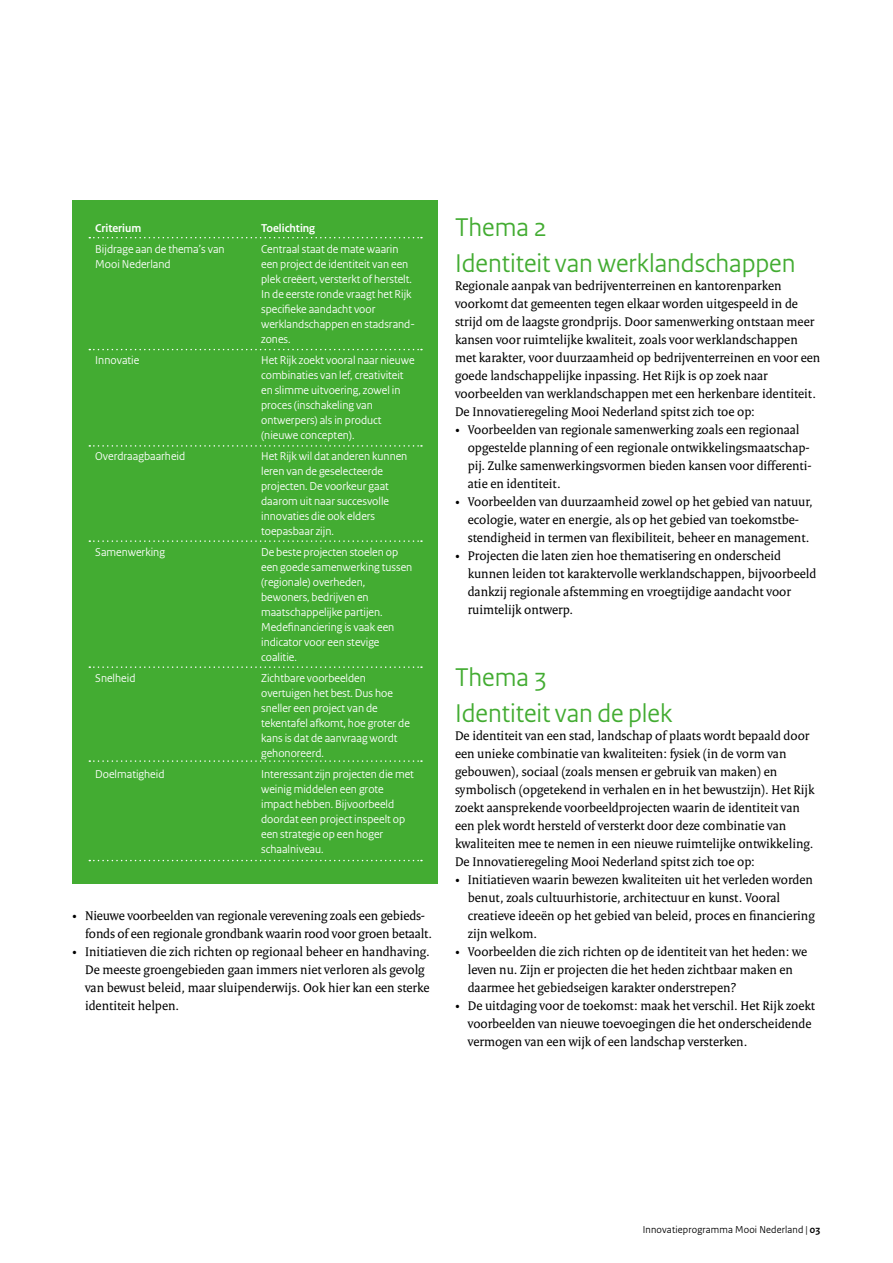
<style>
.page{position:relative;width:893px;height:1263px;background:#fff}
.page>*{position:absolute;margin:0;border:0;box-sizing:border-box;transform-origin:0 0}
.t1{font:27px/36px "Rijksoverheid Sans";color:#43ac32}
.t2{font:13.5px/18px "Rijksoverheid Serif";color:#000}
.t3{font:12px/15px "Rijksoverheid Sans";color:#fff}
.t4{font:700 12px "Rijksoverheid Sans";color:#fff}
.t5{font:10.5px "Rijksoverheid Sans";letter-spacing:.015em;color:#000}
.s1{font-weight:700}
</style>
<div class="page">
<div style="left:72px;top:200px;width:366px;height:684px;background:#43ac32"></div>
<svg style="left:89px;top:860px;width:333px;height:1px"></svg>
<svg style="left:89px;top:760px;width:333px;height:2px"></svg>
<svg style="left:89px;top:666px;width:333px;height:2px"></svg>
<svg style="left:89px;top:540px;width:333px;height:2px"></svg>
<svg style="left:89px;top:445px;width:333px;height:2px"></svg>
<svg style="left:89px;top:349px;width:333px;height:1px"></svg>
<svg style="left:89px;top:237px;width:333px;height:1px"></svg>
<p class="t4" style="left:95px;top:222px;width:48px">Criterium</p>
<p class="t4" style="left:261px;top:222px;width:56px">Toelichting</p>
<p class="t3" style="left:95px;top:242px;width:131px">Bijdrage aan de thema’s van<br>Mooi Nederland</p>
<p class="t3" style="left:261px;top:242px;width:155px">Centraal staat de mate waarin een project de identiteit van een plek creëert, versterkt of herstelt.<br>In de eerste ronde vraagt het Rijk specifieke aandacht voor werklandschappen en stadsrand&shy;zones.</p>
<p class="t3" style="left:95px;top:353px;width:46px">Innovatie</p>
<p class="t3" style="left:261px;top:353px;width:155px">Het Rijk zoekt vooral naar nieuwe combinaties van lef, creativiteit en slimme uitvoering, zowel in proces (inschakeling van ontwerpers) als in product (nieuwe concepten).</p>
<p class="t3" style="left:95px;top:449px;width:91px">Overdraagbaarheid</p>
<p class="t3" style="left:261px;top:449px;width:148px">Het Rijk wil dat anderen kunnen leren van de geselecteerde projecten. De voorkeur gaat daarom uit naar succesvolle innovaties die ook elders toepasbaar zijn.</p>
<p class="t3" style="left:95px;top:545px;width:71px">Samenwerking</p>
<p class="t3" style="left:261px;top:545px;width:153px">De beste projecten stoelen op een goede samenwerking tussen (regionale) overheden, bewoners, bedrijven en maatschappelijke partijen.<br>Medefinanciering is vaak een indicator voor een stevige coalitie.</p>
<p class="t3" style="left:95px;top:671px;width:42px">Snelheid</p>
<p class="t3" style="left:261px;top:671px;width:150px">Zichtbare voorbeelden overtuigen het best. Dus hoe sneller een project van de tekentafel afkomt, hoe groter de kans is dat de aanvraag wordt gehonoreerd.</p>
<p class="t3" style="left:95px;top:767px;width:71px">Doelmatigheid</p>
<p class="t3" style="left:261px;top:767px;width:154px">Interessant zijn projecten die met weinig middelen een grote impact hebben. Bijvoorbeeld doordat een project inspeelt op een strategie op een hoger schaalniveau.</p>
<p class="t2" style="left:85px;top:906px;width:349px;text-indent:-13px">• Nieuwe voorbeelden van regionale verevening zoals een gebieds&shy;fonds of een regionale grondbank waarin rood voor groen betaalt.</p>
<p class="t2" style="left:85px;top:942px;width:346px;text-indent:-13px">• Initiatieven die zich richten op regionaal beheer en handhaving.<br>De meeste groengebieden gaan immers niet verloren als gevolg van bewust beleid, maar sluipenderwijs. Ook hier kan een sterke identiteit helpen.</p>
<h1 class="t1" style="left:455px;top:209px;width:342px">Thema 2<br>Identiteit van werklandschappen</h1>
<p class="t2" style="left:455px;top:276px;width:367px">Regionale aanpak van bedrijventerreinen en kantorenparken voorkomt dat gemeenten tegen elkaar worden uitgespeeld in de strijd om de laagste grondprijs. Door samenwerking ontstaan meer kansen voor ruimtelijke kwaliteit, zoals voor werklandschappen met karakter, voor duurzaamheid op bedrijventerreinen en voor een goede landschappelijke inpassing. Het Rijk is op zoek naar voorbeelden van werklandschappen met een herkenbare identiteit.<br>De Innovatieregeling Mooi Nederland spitst zich toe op:</p>
<p class="t2" style="left:468px;top:420px;width:345px;text-indent:-13px">• Voorbeelden van regionale samenwerking zoals een regionaal opgestelde planning of een regionale ontwikkelingsmaatschap&shy;pij. Zulke samenwerkingsvormen bieden kansen voor differenti&shy;atie en identiteit.</p>
<p class="t2" style="left:468px;top:492px;width:347px;text-indent:-13px">• Voorbeelden van duurzaamheid zowel op het gebied van natuur, ecologie, water en energie, als op het gebied van toekomstbe&shy;stendigheid in termen van flexibiliteit, beheer en management.</p>
<p class="t2" style="left:468px;top:546px;width:350px;text-indent:-13px">• Projecten die laten zien hoe thematisering en onderscheid kunnen leiden tot karaktervolle werklandschappen, bijvoorbeeld dankzij regionale afstemming en vroegtijdige aandacht voor ruimtelijk ontwerp.</p>
<h1 class="t1" style="left:455px;top:659px;width:219px">Thema 3<br>Identiteit van de plek</h1>
<p class="t2" style="left:455px;top:726px;width:361px">De identiteit van een stad, landschap of plaats wordt bepaald door een unieke combinatie van kwaliteiten: fysiek (in de vorm van gebouwen), sociaal (zoals mensen er gebruik van maken) en symbolisch (opgetekend in verhalen en in het bewustzijn). Het Rijk zoekt aansprekende voorbeeldprojecten waarin de identiteit van een plek wordt hersteld of versterkt door deze combinatie van kwaliteiten mee te nemen in een nieuwe ruimtelijke ontwikkeling.<br>De Innovatieregeling Mooi Nederland spitst zich toe op:</p>
<p class="t2" style="left:468px;top:870px;width:348px;text-indent:-13px">• Initiatieven waarin bewezen kwaliteiten uit het verleden worden benut, zoals cultuurhistorie, architectuur en kunst. Vooral creatieve ideeën op het gebied van beleid, proces en financiering zijn welkom.</p>
<p class="t2" style="left:468px;top:942px;width:341px;text-indent:-13px">• Voorbeelden die zich richten op de identiteit van het heden: we leven nu. Zijn er projecten die het heden zichtbaar maken en daarmee het gebiedseigen karakter onderstrepen?</p>
<p class="t2" style="left:468px;top:996px;width:349px;text-indent:-13px">• De uitdaging voor de toekomst: maak het verschil. Het Rijk zoekt voorbeelden van nieuwe toevoegingen die het onderscheidende vermogen van een wijk of een landschap versterken.</p>
<p class="t5" style="left:643px;top:1223px;width:179px">Innovatieprogramma Mooi Nederland | <span class="s1">03</span></p>
</div>
